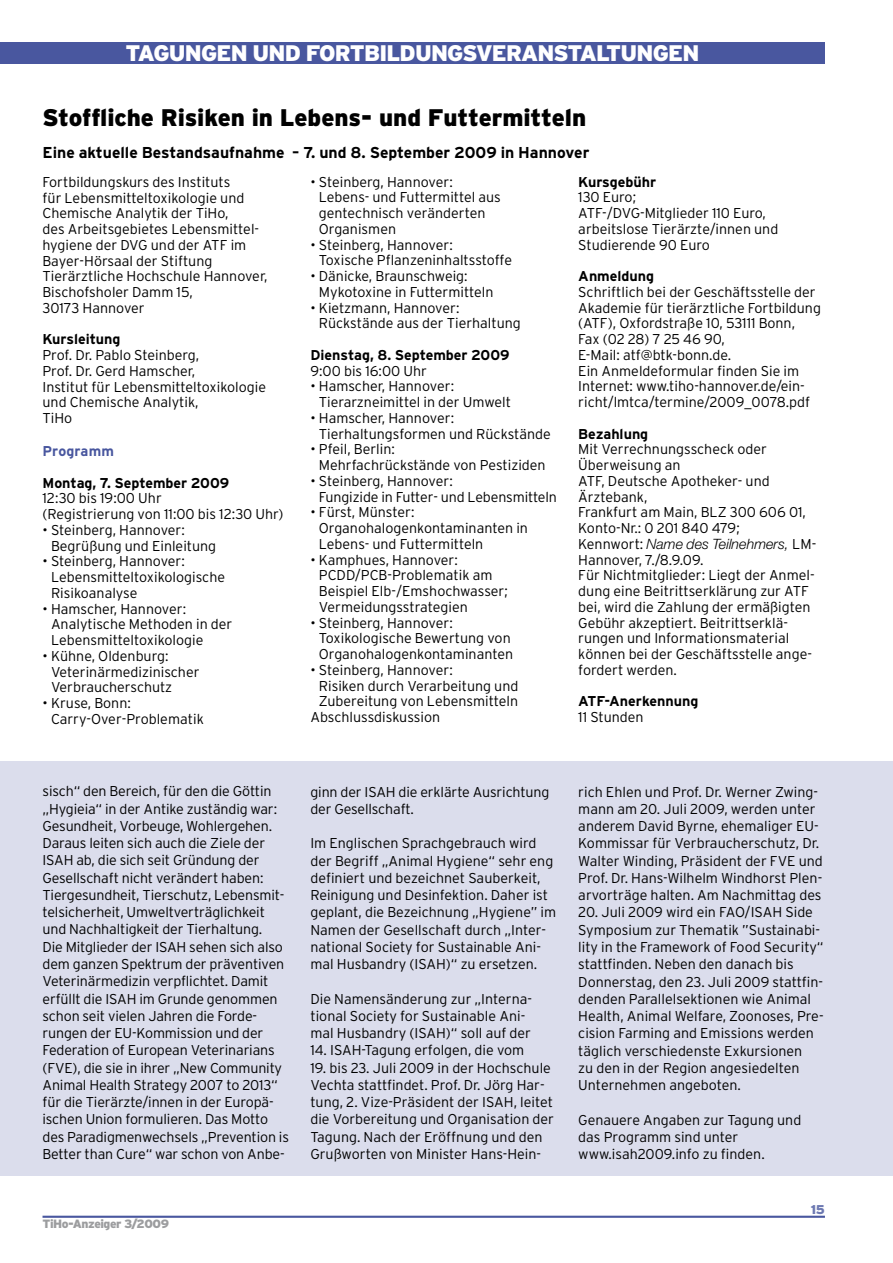
<style>
.page{position:relative;width:893px;height:1263px;background:#fff}
.page>*{position:absolute;margin:0;border:0;box-sizing:border-box;transform-origin:0 0}
.t1{font:900 24px "Interstate";letter-spacing:-.005em;color:#000}
.t2{font:900 22.5px "Interstate";letter-spacing:-.035em;color:#fff}
.t3{font:700 15.75px "Interstate";color:#000}
.t4{font:300 14.25px/15.8px "Interstate";color:#000}
.t5{font:700 14.25px "Interstate";color:#000}
.t6{font:italic 300 14.25px "Helvetica Neue";color:#000}
.t7{font:700 14.25px "Interstate";letter-spacing:.01em;color:#49579f}
.t8{font:900 12.75px "Interstate";color:#6d79b2}
.t9{font:900 12px "Interstate";letter-spacing:-.035em;color:#9c9d9f}
.s1{font-family:"Interstate";font-style:normal}
</style>
<div class="page">
<div style="left:0;top:762px;width:893px;height:414px;background:#dbddec"></div>
<hr style="left:43px;top:1216px;width:782px;height:2px;background:#49579f">
<div style="left:0;top:43px;width:825px;height:21px;background:#49579f"></div>
<h2 class="t2" style="left:126px;top:40px;width:575px">TAGUNGEN UND FORTBILDUNGSVERANSTALTUNGEN</h2>
<h1 class="t1" style="left:43px;top:103px;width:545px">Stoffliche Risiken in Lebens- und Futtermitteln</h1>
<p class="t3" style="left:43px;top:144px;width:548px">Eine aktuelle Bestandsaufnahme – 7. und 8. September 2009 in Hannover</p>
<p class="t4" style="left:43px;top:174px;width:226px">Fortbildungskurs des Instituts<br>für Lebensmitteltoxikologie und<br>Chemische Analytik der TiHo,<br>des Arbeitsgebietes Lebensmittel&shy;hygiene der DVG und der ATF im<br>Bayer-Hörsaal der Stiftung<br>Tierärztliche Hochschule Hannover,<br>Bischofsholer Damm 15,<br>30173 Hannover</p>
<p class="t5" style="left:43px;top:331px;width:80px">Kursleitung</p>
<p class="t4" style="left:43px;top:347px;width:225px">Prof. Dr. Pablo Steinberg,<br>Prof. Dr. Gerd Hamscher,<br>Institut für Lebensmitteltoxikologie und Chemische Analytik,<br>TiHo</p>
<p class="t7" style="left:43px;top:443px;width:73px">Programm</p>
<p class="t5" style="left:43px;top:475px;width:188px">Montag, 7. September 2009</p>
<p class="t4" style="left:43px;top:490px;width:243px">12:30 bis 19:00 Uhr<br>(Registrierung von 11:00 bis 12:30 Uhr)</p>
<p class="t4" style="left:51px;top:522px;width:167px;text-indent:-8px">• Steinberg, Hannover:<br>Begrüßung und Einleitung</p>
<p class="t4" style="left:51px;top:553px;width:176px;text-indent:-8px">• Steinberg, Hannover:<br>Lebensmitteltoxikologische<br>Risikoanalyse</p>
<p class="t4" style="left:51px;top:600px;width:183px;text-indent:-8px">• Hamscher, Hannover:<br>Analytische Methoden in der<br>Lebensmitteltoxikologie</p>
<p class="t4" style="left:51px;top:648px;width:150px;text-indent:-8px">• Kühne, Oldenburg:<br>Veterinärmedizinischer<br>Verbraucherschutz</p>
<p class="t4" style="left:51px;top:695px;width:154px;text-indent:-8px">• Kruse, Bonn:<br>Carry-Over-Problematik</p>
<p class="t4" style="left:319px;top:174px;width:183px;text-indent:-8px">• Steinberg, Hannover:<br>Lebens- und Futtermittel aus gentechnisch veränderten<br>Organismen</p>
<p class="t4" style="left:319px;top:237px;width:195px;text-indent:-8px">• Steinberg, Hannover:<br>Toxische Pflanzeninhaltsstoffe</p>
<p class="t4" style="left:319px;top:268px;width:176px;text-indent:-8px">• Dänicke, Braunschweig:<br>Mykotoxine in Futtermitteln</p>
<p class="t4" style="left:319px;top:300px;width:203px;text-indent:-8px">• Kietzmann, Hannover:<br>Rückstände aus der Tierhaltung</p>
<p class="t5" style="left:310px;top:347px;width:201px">Dienstag, 8. September 2009</p>
<p class="t4" style="left:310px;top:363px;width:118px">9:00 bis 16:00 Uhr</p>
<p class="t4" style="left:319px;top:378px;width:194px;text-indent:-8px">• Hamscher, Hannover:<br>Tierarzneimittel in der Umwelt</p>
<p class="t4" style="left:319px;top:410px;width:234px;text-indent:-8px">• Hamscher, Hannover:<br>Tierhaltungsformen und Rückstände</p>
<p class="t4" style="left:319px;top:441px;width:228px;text-indent:-8px">• Pfeil, Berlin:<br>Mehrfachrückstände von Pestiziden</p>
<p class="t4" style="left:319px;top:473px;width:240px;text-indent:-8px">• Steinberg, Hannover:<br>Fungizide in Futter- und Lebensmitteln</p>
<p class="t4" style="left:319px;top:504px;width:211px;text-indent:-8px">• Fürst, Münster:<br>Organohalogenkontaminanten in<br>Lebens- und Futtermitteln</p>
<p class="t4" style="left:319px;top:552px;width:191px;text-indent:-8px">• Kamphues, Hannover:<br>PCDD/PCB-Problematik am<br>Beispiel Elb-/Emshochwasser;<br>Vermeidungsstrategien</p>
<p class="t4" style="left:319px;top:615px;width:196px;text-indent:-8px">• Steinberg, Hannover:<br>Toxikologische Bewertung von<br>Organohalogenkontaminanten</p>
<p class="t4" style="left:310px;top:662px;width:144px">• Steinberg, Hannover:</p>
<p class="t4" style="left:319px;top:678px;width:201px">Risiken durch Verarbeitung und</p>
<p class="t4" style="left:319px;top:693px;width:201px">Zubereitung von Lebensmitteln</p>
<p class="t4" style="left:310px;top:709px;width:131px">Abschlussdiskussion</p>
<p class="t5" style="left:578px;top:174px;width:79px">Kursgebühr</p>
<p class="t4" style="left:578px;top:189px;width:202px">130 Euro;<br>ATF-/DVG-Mitglieder 110 Euro, arbeitslose Tierärzte/innen und<br>Studierende 90 Euro</p>
<p class="t5" style="left:578px;top:268px;width:77px">Anmeldung</p>
<p class="t4" style="left:578px;top:284px;width:244px">Schriftlich bei der Geschäftsstelle der Akademie für tierärztliche Fortbildung (ATF), Oxfordstraße 10, 53111 Bonn,<br>Fax (02 28) 7 25 46 90,<br>E-Mail: atf@btk-bonn.de.<br>Ein Anmeldeformular finden Sie im Internet: www.tiho-hannover.de/ein&shy;richt/lmtca/termine/2009_0078.pdf</p>
<p class="t5" style="left:578px;top:426px;width:72px">Bezahlung</p>
<p class="t4" style="left:578px;top:441px;width:229px">Mit Verrechnungsscheck oder<br>Überweisung an<br>ATF, Deutsche Apotheker- und<br>Ärztebank,<br>Frankfurt am Main, BLZ 300 606 01,<br>Konto-Nr.: 0 201 840 479;</p>
<p class="t6" style="left:578px;top:535px;width:239px"><span class="s1">Kennwort:</span> Name des Teilnehmers, <span class="s1">LM-</span></p>
<p class="t4" style="left:578px;top:552px;width:238px">Hannover, 7./8.9.09.<br>Für Nichtmitglieder: Liegt der Anmel&shy;dung eine Beitrittserklärung zur ATF bei, wird die Zahlung der ermäßigten<br>Gebühr akzeptiert. Beitrittserklä&shy;rungen und Informationsmaterial können bei der Geschäftsstelle ange&shy;fordert werden.</p>
<p class="t5" style="left:578px;top:693px;width:122px">ATF-Anerkennung</p>
<p class="t4" style="left:578px;top:709px;width:67px">11 Stunden</p>
<p class="t4" style="left:43px;top:783px;width:248px;line-height:17.2px">sisch“ den Bereich, für den die Göttin „Hygieia“ in der Antike zuständig war:<br>Gesundheit, Vorbeuge, Wohlergehen.<br>Daraus leiten sich auch die Ziele der ISAH ab, die sich seit Gründung der Gesellschaft nicht verändert haben:<br>Tiergesundheit, Tierschutz, Lebensmit&shy;telsicherheit, Umweltverträglichkeit und Nachhaltigkeit der Tierhaltung.<br>Die Mitglieder der ISAH sehen sich also dem ganzen Spektrum der präventiven Veterinärmedizin verpflichtet. Damit erfüllt die ISAH im Grunde genommen schon seit vielen Jahren die Forde&shy;rungen der EU-Kommission und der Federation of European Veterinarians (FVE), die sie in ihrer „New Community Animal Health Strategy 2007 to 2013“ für die Tierärzte/innen in der Europä&shy;ischen Union formulieren. Das Motto des Paradigmenwechsels „Prevention is Better than Cure“ war schon von Anbe-</p>
<p class="t4" style="left:310px;top:783px;width:240px;line-height:17.2px">ginn der ISAH die erklärte Ausrichtung der Gesellschaft.</p>
<p class="t4" style="left:310px;top:834px;width:247px;line-height:17.2px">Im Englischen Sprachgebrauch wird der Begriff „Animal Hygiene“ sehr eng definiert und bezeichnet Sauberkeit, Reinigung und Desinfektion. Daher ist geplant, die Bezeichnung „Hygiene” im Namen der Gesellschaft durch „Inter&shy;national Society for Sustainable Ani&shy;mal Husbandry (ISAH)“ zu ersetzen.</p>
<p class="t4" style="left:310px;top:990px;width:223px;line-height:17.2px">Die Namensänderung zur „Interna&shy;tional Society for Sustainable Ani&shy;mal Husbandry (ISAH)“ soll auf der</p>
<p class="t4" style="left:310px;top:1042px;width:215px">14. ISAH-Tagung erfolgen, die vom</p>
<p class="t4" style="left:310px;top:1059px;width:245px;line-height:17.2px">19. bis 23. Juli 2009 in der Hochschule Vechta stattfindet. Prof. Dr. Jörg Har&shy;tung, 2. Vize-Präsident der ISAH, leitet die Vorbereitung und Organisation der Tagung. Nach der Eröffnung und den Grußworten von Minister Hans-Hein-</p>
<p class="t9" style="left:43px;top:1217px;width:128px">TiHo-Anzeiger 3/2009</p>
<p class="t4" style="left:578px;top:783px;width:246px;line-height:17.2px">rich Ehlen und Prof. Dr. Werner Zwing&shy;mann am 20. Juli 2009, werden unter anderem David Byrne, ehemaliger EU-Kommissar für Verbraucherschutz, Dr.<br>Walter Winding, Präsident der FVE und Prof. Dr. Hans-Wilhelm Windhorst Plen&shy;arvorträge halten. Am Nachmittag des</p>
<p class="t4" style="left:578px;top:904px;width:247px;line-height:17.2px">20. Juli 2009 wird ein FAO/ISAH Side Symposium zur Thematik ”Sustainabi&shy;lity in the Framework of Food Security“ stattfinden. Neben den danach bis Donnerstag, den 23. Juli 2009 stattfin&shy;denden Parallelsektionen wie Animal Health, Animal Welfare, Zoonoses, Pre&shy;cision Farming and Emissions werden täglich verschiedenste Exkursionen<br>zu den in der Region angesiedelten Unternehmen angeboten.</p>
<p class="t4" style="left:578px;top:1111px;width:224px;line-height:17.2px">Genauere Angaben zur Tagung und das Programm sind unter www.isah2009.info zu finden.</p>
<p class="t8" style="left:811px;top:1202px;width:15px">15</p>
</div>
